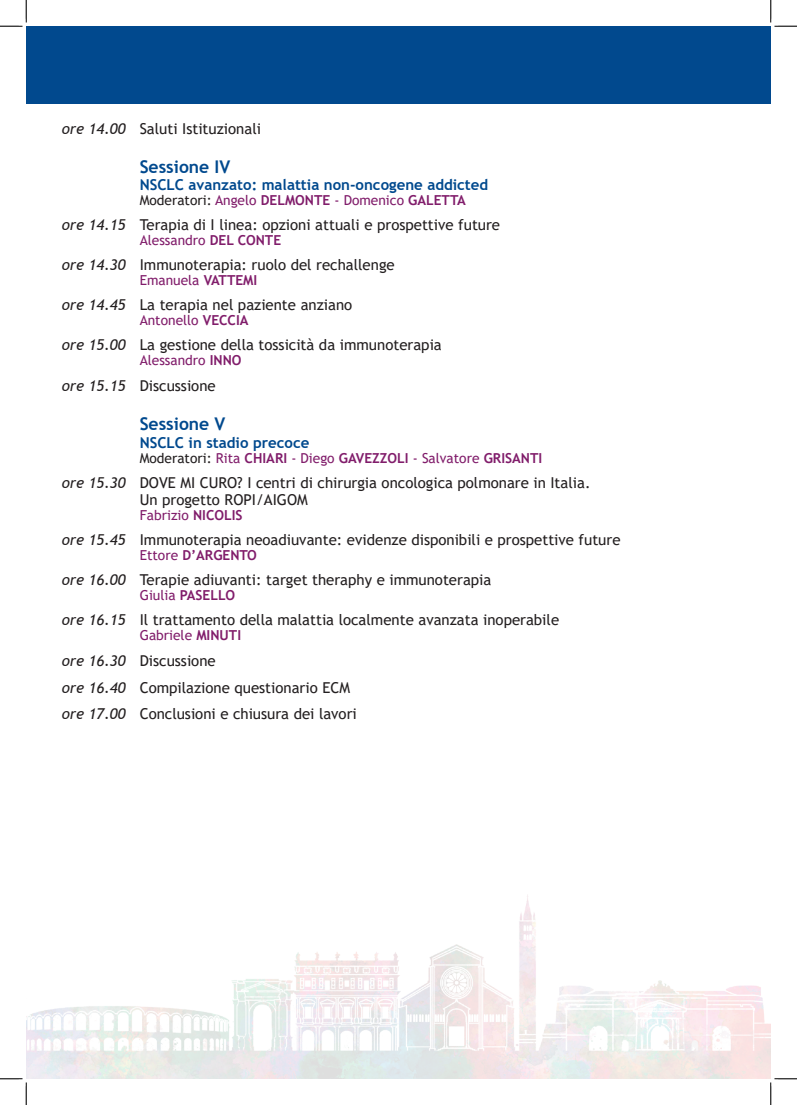
<style>
.page{position:relative;width:797px;height:1105px;background:#fff}
.page>*{position:absolute;margin:0;border:0;box-sizing:border-box;transform-origin:0 0}
.t1{font:700 17.5px "Trebuchet MS";color:#01498e}
.t2{font:15px/26.2px "Trebuchet MS";color:#231f20}
.t3{font:700 15px "Trebuchet MS";color:#01498e}
.t4{font:13.75px "Trebuchet MS";color:#811d6b}
.t5{font:700 13.75px "Trebuchet MS";color:#811d6b}
.s1{font-style:italic}
.s2{color:#231f20}
.s3{font-weight:700}
.s4{font-weight:400;color:#231f20}
.s5{font-weight:400}
</style>
<div class="page">
<div style="left:26px;top:26px;width:744px;height:78px;background:#01498e"></div>
<img style="left:26px;top:895px;width:744px;height:184px">
<svg style="left:0;top:0;width:27px;height:27px"></svg>
<svg style="left:0;top:1078px;width:27px;height:27px"></svg>
<svg style="left:770px;top:0;width:27px;height:27px"></svg>
<svg style="left:770px;top:1078px;width:27px;height:27px"></svg>
<p class="t2" style="left:62px;top:115px;width:201px"><span class="s1">ore 14.00</span> Saluti Istituzionali</p>
<p class="t1" style="left:140px;top:155px;width:92px">Sessione IV</p>
<p class="t3" style="left:140px;top:175px;width:350px">NSCLC avanzato: malattia non-oncogene addicted</p>
<p class="t4" style="left:140px;top:192px;width:327px"><span class="s2">Moderatori:</span> Angelo <span class="s3">DELMONTE</span> - Domenico <span class="s3">GALETTA</span></p>
<p class="t2" style="left:62px;top:212px;width:440px"><span class="s1">ore 14.15</span> Terapia di I linea: opzioni attuali e prospettive future</p>
<p class="t4" style="left:140px;top:232px;width:143px">Alessandro <span class="s3">DEL CONTE</span></p>
<p class="t2" style="left:62px;top:252px;width:334px"><span class="s1">ore 14.30</span> Immunoterapia: ruolo del rechallenge</p>
<p class="t4" style="left:140px;top:272px;width:119px">Emanuela <span class="s3">VATTEMI</span></p>
<p class="t2" style="left:62px;top:292px;width:292px"><span class="s1">ore 14.45</span> La terapia nel paziente anziano</p>
<p class="t4" style="left:140px;top:312px;width:110px">Antonello <span class="s3">VECCIA</span></p>
<p class="t2" style="left:62px;top:332px;width:381px"><span class="s1">ore 15.00</span> La gestione della tossicità da immunoterapia</p>
<p class="t4" style="left:140px;top:352px;width:103px">Alessandro <span class="s3">INNO</span></p>
<p class="t2" style="left:62px;top:373px;width:155px"><span class="s1">ore 15.15</span> Discussione</p>
<p class="t1" style="left:140px;top:413px;width:87px">Sessione V</p>
<p class="t3" style="left:140px;top:433px;width:171px">NSCLC in stadio precoce</p>
<p class="t5" style="left:140px;top:449px;width:404px"><span class="s4">Moderatori:</span> <span class="s5">Rita</span> CHIARI <span class="s5">- Diego</span> GAVEZZOLI <span class="s5">- Salvatore</span> GRISANTI</p>
<p class="t2" style="left:140px;top:473px;width:452px;line-height:17.5px;text-indent:-78px"><span class="s1">ore 15.30</span> DOVE MI CURO? I centri di chirurgia oncologica polmonare in Italia.<br>Un progetto ROPI/AIGOM</p>
<p class="t4" style="left:140px;top:507px;width:104px">Fabrizio <span class="s3">NICOLIS</span></p>
<p class="t2" style="left:62px;top:527px;width:560px"><span class="s1">ore 15.45</span> Immunoterapia neoadiuvante: evidenze disponibili e prospettive future</p>
<p class="t5" style="left:140px;top:547px;width:119px"><span class="s5">Ettore</span> D’ARGENTO</p>
<p class="t2" style="left:62px;top:567px;width:431px"><span class="s1">ore 16.00</span> Terapie adiuvanti: target theraphy e immunoterapia</p>
<p class="t5" style="left:140px;top:587px;width:97px"><span class="s5">Giulia</span> PASELLO</p>
<p class="t2" style="left:62px;top:607px;width:499px"><span class="s1">ore 16.15</span> Il trattamento della malattia localmente avanzata inoperabile</p>
<p class="t4" style="left:140px;top:627px;width:103px">Gabriele <span class="s3">MINUTI</span></p>
<p class="t2" style="left:62px;top:648px;width:296px"><span class="s1">ore 16.30</span> Discussione<br><span class="s1">ore 16.40</span> Compilazione questionario ECM <span class="s1">ore 17.00</span> Conclusioni e chiusura dei lavori</p>
</div>
